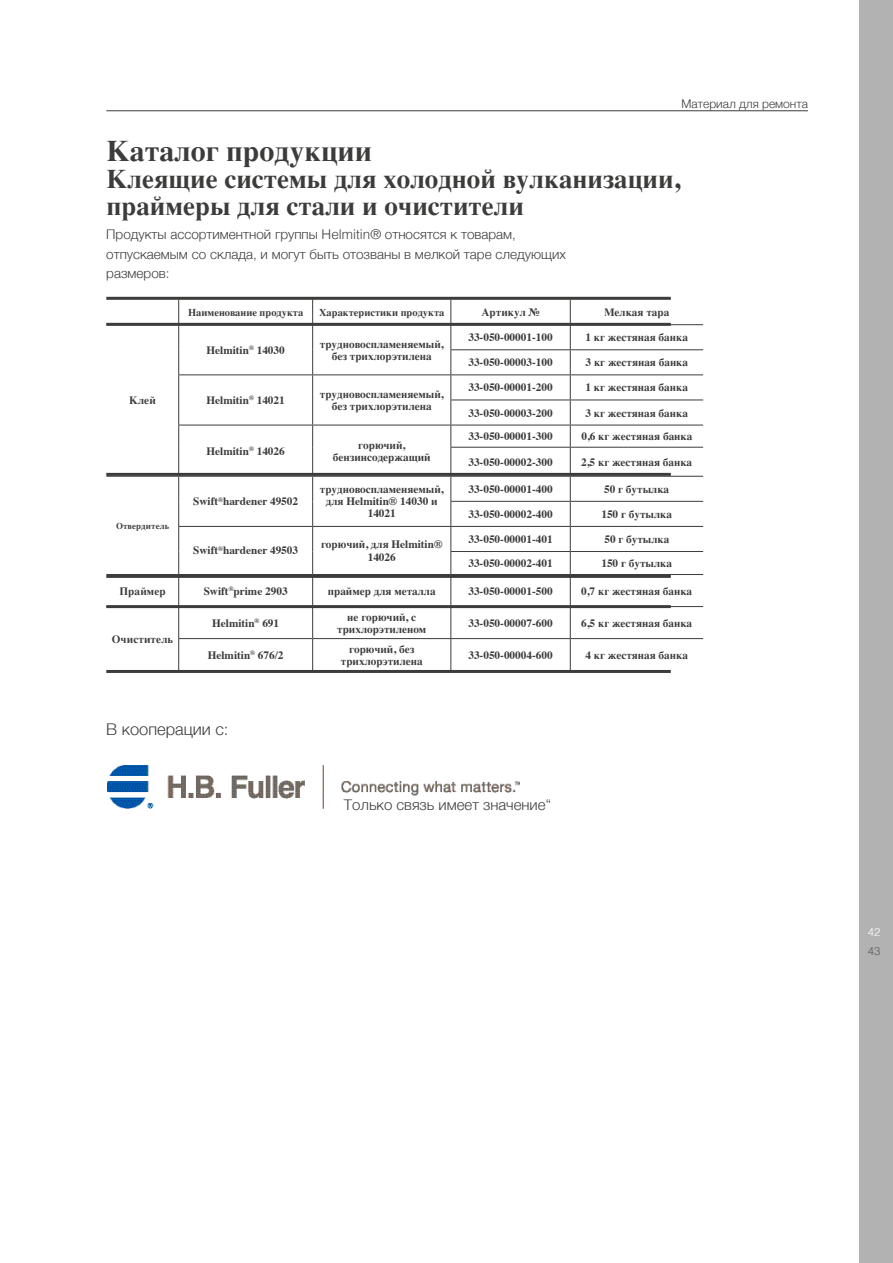
<style>
.page{position:relative;width:893px;height:1263px;background:#fff}
.page>*{position:absolute;margin:0;border:0;box-sizing:border-box;transform-origin:0 0}
.t1{font:700 30px "Times";color:#3c3c3b}
.t2{font:700 27px/27px "Times";color:#3c3c3b}
.t3{font:300 16.5px "Helvetica";color:#3c3c3b}
.t4{font:300 15px "Helvetica";color:#3c3c3b}
.t5{font:300 13.5px/19.5px "Helvetica";color:#3c3c3b}
.t6{font:300 12px "Helvetica";color:#3c3c3b}
.t7{font:700 11.25px/12px "Times";color:#3c3c3b;text-align:center}
.t8{font:300 11.25px "Helvetica";color:#fff}
.t9{font:300 11.25px "Helvetica";color:#575756}
.t10{font:700 10.5px "Times";color:#3c3c3b}
.t11{font:700 9px "Times";letter-spacing:.01em;color:#3c3c3b}
</style>
<div class="page">
<div style="left:859px;top:0;width:34px;height:1263px;background:#b3b2b2"></div>
<hr style="left:106px;top:110px;width:702px;height:1px;background:#3c3c3b">
<hr style="left:570px;top:324px;width:133px;height:1px;background:#3c3c3b">
<hr style="left:450px;top:349px;width:120px;height:1px;background:#3c3c3b">
<hr style="left:570px;top:349px;width:133px;height:1px;background:#3c3c3b">
<hr style="left:178px;top:374px;width:135px;height:1px;background:#3c3c3b">
<hr style="left:313px;top:374px;width:138px;height:1px;background:#3c3c3b">
<hr style="left:451px;top:374px;width:119px;height:1px;background:#3c3c3b">
<hr style="left:570px;top:374px;width:133px;height:1px;background:#3c3c3b">
<hr style="left:450px;top:400px;width:120px;height:1px;background:#3c3c3b">
<hr style="left:570px;top:400px;width:133px;height:1px;background:#3c3c3b">
<hr style="left:178px;top:425px;width:135px;height:1px;background:#3c3c3b">
<hr style="left:313px;top:425px;width:138px;height:1px;background:#3c3c3b">
<hr style="left:451px;top:425px;width:119px;height:1px;background:#3c3c3b">
<hr style="left:570px;top:425px;width:133px;height:1px;background:#3c3c3b">
<hr style="left:450px;top:447px;width:120px;height:1px;background:#3c3c3b">
<hr style="left:570px;top:447px;width:133px;height:1px;background:#3c3c3b">
<hr style="left:106px;top:476px;width:73px;height:1px;background:#3c3c3b">
<hr style="left:179px;top:476px;width:134px;height:1px;background:#3c3c3b">
<hr style="left:313px;top:476px;width:138px;height:1px;background:#3c3c3b">
<hr style="left:451px;top:476px;width:119px;height:1px;background:#3c3c3b">
<hr style="left:570px;top:476px;width:133px;height:1px;background:#3c3c3b">
<hr style="left:450px;top:501px;width:120px;height:1px;background:#3c3c3b">
<hr style="left:570px;top:501px;width:133px;height:1px;background:#3c3c3b">
<hr style="left:178px;top:526px;width:135px;height:1px;background:#3c3c3b">
<hr style="left:313px;top:526px;width:138px;height:1px;background:#3c3c3b">
<hr style="left:451px;top:526px;width:119px;height:1px;background:#3c3c3b">
<hr style="left:570px;top:526px;width:133px;height:1px;background:#3c3c3b">
<svg style="left:178px;top:300px;width:1px;height:274px"></svg>
<svg style="left:312px;top:300px;width:1px;height:274px"></svg>
<hr style="left:450px;top:551px;width:120px;height:1px;background:#3c3c3b">
<svg style="left:450px;top:300px;width:1px;height:274px"></svg>
<hr style="left:570px;top:551px;width:133px;height:1px;background:#3c3c3b">
<svg style="left:570px;top:300px;width:1px;height:274px"></svg>
<hr style="left:106px;top:574px;width:73px;height:1px;background:#3c3c3b">
<hr style="left:179px;top:574px;width:134px;height:1px;background:#3c3c3b">
<hr style="left:178px;top:575px;width:1px;height:31px;background:#3c3c3b">
<hr style="left:313px;top:574px;width:138px;height:1px;background:#3c3c3b">
<hr style="left:312px;top:575px;width:1px;height:31px;background:#3c3c3b">
<hr style="left:451px;top:574px;width:119px;height:1px;background:#3c3c3b">
<hr style="left:450px;top:575px;width:1px;height:31px;background:#3c3c3b">
<hr style="left:570px;top:574px;width:133px;height:1px;background:#3c3c3b">
<hr style="left:570px;top:575px;width:1px;height:31px;background:#3c3c3b">
<hr style="left:178px;top:607px;width:1px;height:31px;background:#3c3c3b">
<hr style="left:312px;top:607px;width:1px;height:31px;background:#3c3c3b">
<hr style="left:450px;top:607px;width:1px;height:31px;background:#3c3c3b">
<hr style="left:570px;top:606px;width:133px;height:1px;background:#3c3c3b">
<hr style="left:570px;top:607px;width:1px;height:31px;background:#3c3c3b">
<hr style="left:178px;top:638px;width:135px;height:1px;background:#3c3c3b">
<hr style="left:178px;top:639px;width:1px;height:32px;background:#3c3c3b">
<hr style="left:313px;top:638px;width:138px;height:1px;background:#3c3c3b">
<hr style="left:312px;top:639px;width:1px;height:32px;background:#3c3c3b">
<hr style="left:451px;top:638px;width:119px;height:1px;background:#3c3c3b">
<hr style="left:450px;top:639px;width:1px;height:32px;background:#3c3c3b">
<hr style="left:570px;top:638px;width:133px;height:1px;background:#3c3c3b">
<hr style="left:570px;top:639px;width:1px;height:32px;background:#3c3c3b">
<hr style="left:106px;top:323px;width:565px;height:3px;background:#3c3c3b">
<hr style="left:106px;top:297px;width:565px;height:3px;background:#3c3c3b">
<hr style="left:106px;top:473px;width:565px;height:3px;background:#3c3c3b">
<hr style="left:106px;top:670px;width:565px;height:3px;background:#3c3c3b">
<hr style="left:106px;top:575px;width:565px;height:3px;background:#3c3c3b">
<hr style="left:106px;top:605px;width:565px;height:3px;background:#3c3c3b">
<img style="left:107px;top:766px;width:413px;height:42px">
<p class="t6" style="left:682px;top:94px;width:128px">Материал для ремонта</p>
<h1 class="t1" style="left:106px;top:122px;width:267px">Каталог продукции</h1>
<h2 class="t2" style="left:106px;top:162px;width:575px">Клеящие системы для холодной вулканизации, праймеры для стали и очистители</h2>
<p class="t5" style="left:106px;top:224px;width:461px">Продукты ассортиментной группы Helmitin® относятся к товарам, отпускаемым со склада, и могут быть отозваны в мелкой таре следующих размеров:</p>
<p class="t10" style="left:188px;top:302px;width:117px">Наименование продукта</p>
<p class="t10" style="left:319px;top:302px;width:127px">Характеристики продукта</p>
<p class="t7" style="left:481px;top:305px;width:60px">Артикул №</p>
<p class="t7" style="left:604px;top:305px;width:67px">Мелкая тара</p>
<p class="t7" style="left:129px;top:393px;width:28px">Клей</p>
<p class="t11" style="left:116px;top:517px;width:55px">Отвердитель</p>
<p class="t7" style="left:206px;top:343px;width:80px">Helmitin<sup>®</sup> 14030</p>
<p class="t7" style="left:320px;top:337px;width:125px">трудновоспламеняемый, без трихлорэтилена</p>
<p class="t7" style="left:206px;top:393px;width:80px">Helmitin<sup>®</sup> 14021</p>
<p class="t7" style="left:320px;top:387px;width:125px">трудновоспламеняемый, без трихлорэтилена</p>
<p class="t7" style="left:207px;top:444px;width:80px">Helmitin<sup>®</sup> 14026</p>
<p class="t7" style="left:333px;top:438px;width:99px">горючий, бензинсодержащий</p>
<p class="t7" style="left:468px;top:330px;width:86px">33-050-00001-100</p>
<p class="t7" style="left:585px;top:330px;width:104px">1 кг жестяная банка</p>
<p class="t7" style="left:468px;top:355px;width:86px">33-050-00003-100</p>
<p class="t7" style="left:586px;top:355px;width:104px">3 кг жестяная банка</p>
<p class="t7" style="left:468px;top:380px;width:86px">33-050-00001-200</p>
<p class="t7" style="left:585px;top:380px;width:104px">1 кг жестяная банка</p>
<p class="t7" style="left:468px;top:405px;width:86px">33-050-00003-200</p>
<p class="t7" style="left:585px;top:405px;width:104px">3 кг жестяная банка</p>
<p class="t7" style="left:468px;top:429px;width:86px">33-050-00001-300</p>
<p class="t7" style="left:581px;top:429px;width:113px">0,6 кг жестяная банка</p>
<p class="t7" style="left:468px;top:455px;width:86px">33-050-00002-300</p>
<p class="t7" style="left:581px;top:455px;width:113px">2,5 кг жестяная банка</p>
<p class="t7" style="left:193px;top:494px;width:107px">Swift<sup>®</sup>hardener 49502</p>
<p class="t7" style="left:320px;top:482px;width:125px">трудновоспламеняемый, для Helmitin® 14030 и<br>14021</p>
<p class="t7" style="left:468px;top:482px;width:86px">33-050-00001-400</p>
<p class="t7" style="left:604px;top:482px;width:66px">50 г бутылка</p>
<p class="t7" style="left:468px;top:507px;width:86px">33-050-00002-400</p>
<p class="t7" style="left:601px;top:507px;width:72px">150 г бутылка</p>
<p class="t7" style="left:193px;top:543px;width:107px">Swift<sup>®</sup>hardener 49503</p>
<p class="t7" style="left:321px;top:537px;width:123px">горючий, для Helmitin®<br>14026</p>
<p class="t7" style="left:468px;top:532px;width:86px">33-050-00001-401</p>
<p class="t7" style="left:604px;top:532px;width:66px">50 г бутылка</p>
<p class="t7" style="left:468px;top:556px;width:86px">33-050-00002-401</p>
<p class="t7" style="left:601px;top:556px;width:72px">150 г бутылка</p>
<p class="t7" style="left:119px;top:583px;width:48px">Праймер</p>
<p class="t7" style="left:204px;top:583px;width:85px">Swift<sup>®</sup>prime 2903</p>
<p class="t7" style="left:328px;top:583px;width:109px">праймер для металла</p>
<p class="t7" style="left:468px;top:583px;width:86px">33-050-00001-500</p>
<p class="t7" style="left:581px;top:583px;width:113px">0,7 кг жестяная банка</p>
<p class="t7" style="left:112px;top:632px;width:63px">Очиститель</p>
<p class="t7" style="left:212px;top:616px;width:69px">Helmitin<sup>®</sup> 691</p>
<p class="t7" style="left:337px;top:610px;width:91px">не горючий, с трихлорэтиленом</p>
<p class="t7" style="left:468px;top:616px;width:86px">33-050-00007-600</p>
<p class="t7" style="left:581px;top:616px;width:113px">6,5 кг жестяная банка</p>
<p class="t7" style="left:208px;top:648px;width:77px">Helmitin<sup>®</sup> 676/2</p>
<p class="t7" style="left:341px;top:642px;width:83px">горючий, без трихлорэтилена</p>
<p class="t7" style="left:468px;top:648px;width:86px">33-050-00004-600</p>
<p class="t7" style="left:585px;top:648px;width:104px">4 кг жестяная банка</p>
<h3 class="t3" style="left:106px;top:715px;width:124px">В кооперации с:</h3>
<h3 class="t4" style="left:344px;top:792px;width:209px">Только связь имеет значение“</h3>
<p class="t8" style="left:868px;top:922px;width:14px">42</p>
<p class="t9" style="left:868px;top:941px;width:14px">43</p>
</div>
